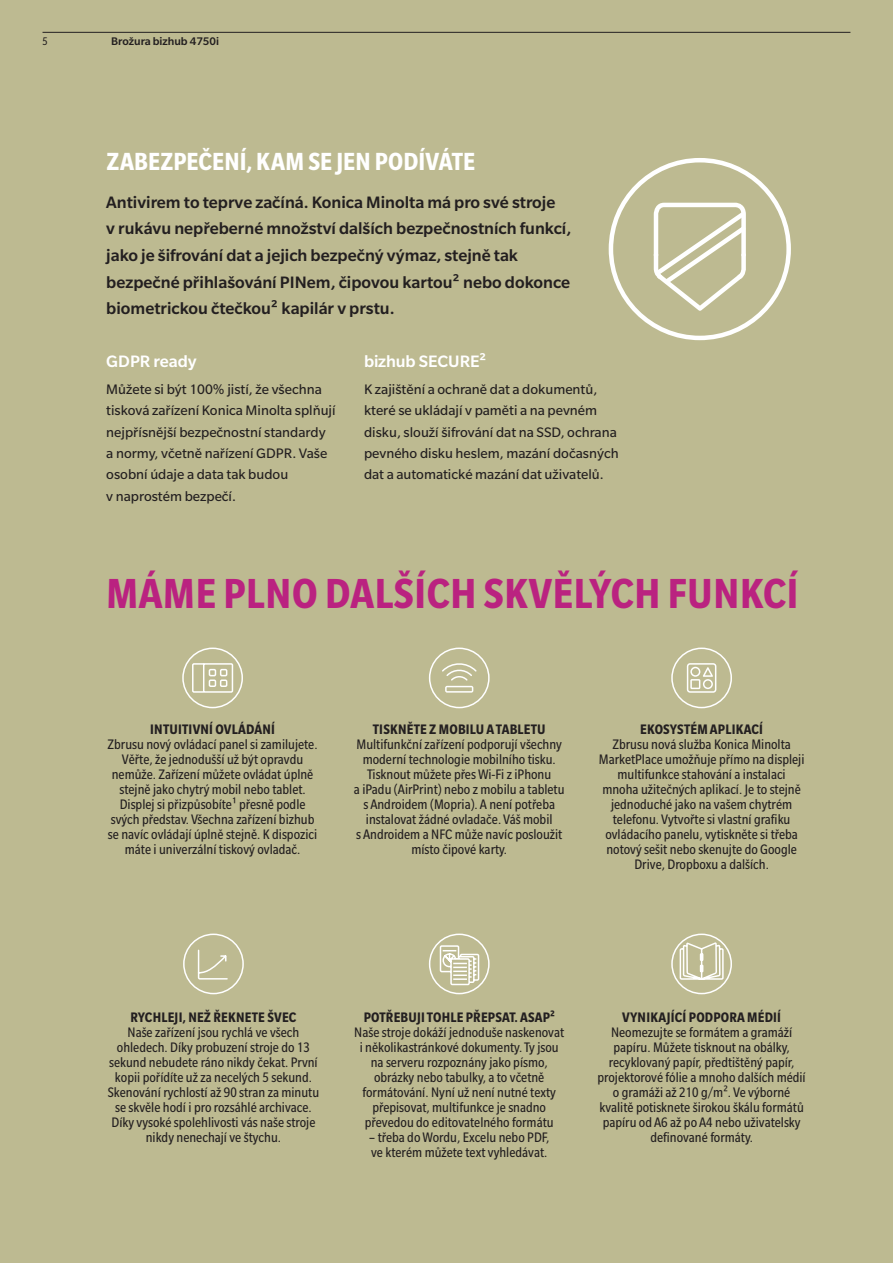
<style>
.page{position:relative;width:893px;height:1263px;background:#bdba91}
.page>*{position:absolute;margin:0;border:0;box-sizing:border-box;transform-origin:0 0}
.Data_Inside_SUBHEAD{font:700 condensed 45.75px "Slate Pro";letter-spacing:.015em;color:#ba2280}
.Brochure_Introhead_B{font:700 condensed 27px "Slate Pro";letter-spacing:.005em;color:#fff}
.Brochure_Intro_Med_1{font:500 18px/26.7px "Slate Pro";color:#231f20}
.Brochure_Copyhead_Me{font:500 18px "Slate Pro";letter-spacing:-.005em;color:#fff}
.Data_Inside_Text_cen{font:condensed 15px/15px "Slate Pro";color:#231f20;text-align:center}
.Brochure_Copy_Reg_10{font:15px/21.3px "Slate Pro";color:#231f20}
.Data_Inside_Text_cen-2{font:700 condensed 15px "Slate Pro";letter-spacing:.015em;color:#231f20}
.t1{font:500 12px "Slate Pro";color:#231f20}
.t2{font:condensed 12px "Slate Pro";color:#231f20}
</style>
<div class="page">
<div style="left:609px;top:158px;width:182px;height:182px;border:4px solid #fff;border-radius:50%"></div>
<svg style="left:654px;top:203px;width:92px;height:108px"></svg>
<div style="left:183px;top:933px;width:61px;height:61px;border:2px solid #fff;border-radius:50%"></div>
<svg style="left:197px;top:949px;width:31px;height:31px"></svg>
<div style="left:429px;top:647px;width:61px;height:61px;border:2px solid #fff;border-radius:50%"></div>
<svg style="left:442px;top:663px;width:35px;height:30px"></svg>
<svg style="left:182px;top:647px;width:61px;height:62px"></svg>
<svg style="left:671px;top:647px;width:61px;height:348px"></svg>
<svg style="left:428px;top:933px;width:62px;height:62px"></svg>
<hr style="left:43px;top:32px;width:807px;height:1px;background:#231f20">
<p class="t2" style="left:43px;top:35px;width:7px">5</p>
<p class="t1" style="left:111px;top:35px;width:109px">Brožura bizhub 4750i</p>
<p class="Brochure_Introhead_B" style="left:106px;top:148px;width:370px">ZABEZPEČENÍ, KAM SE JEN PODÍVÁTE</p>
<p class="Brochure_Intro_Med_1" style="left:106px;top:188px;width:467px">Antivirem to teprve začíná. Konica Minolta má pro své stroje<br>v rukávu nepřeberné množství dalších bezpečnostních funkcí, jako je šifrování dat a jejich bezpečný výmaz, stejně tak bezpečné přihlašování PINem, čipovou kartou² nebo dokonce biometrickou čtečkou² kapilár v prstu.</p>
<p class="Brochure_Copyhead_Me" style="left:106px;top:352px;width:92px">GDPR ready</p>
<p class="Brochure_Copy_Reg_10" style="left:106px;top:379px;width:231px">Můžete si být 100% jistí, že všechna tisková zařízení Konica Minolta splňují nejpřísnější bezpečnostní standardy a normy, včetně nařízení GDPR. Vaše osobní údaje a data tak budou<br>v naprostém bezpečí.</p>
<p class="Brochure_Copyhead_Me" style="left:364px;top:352px;width:124px">bizhub SECURE²</p>
<p class="Brochure_Copy_Reg_10" style="left:364px;top:379px;width:256px">K zajištění a ochraně dat a dokumentů, které se ukládají v paměti a na pevném disku, slouží šifrování dat na SSD, ochrana pevného disku heslem, mazání dočasných dat a automatické mazání dat uživatelů.</p>
<p class="Data_Inside_SUBHEAD" style="left:107px;top:569px;width:693px">MÁME PLNO DALŠÍCH SKVĚLÝCH FUNKCÍ</p>
<p class="Data_Inside_Text_cen-2" style="left:150px;top:721px;width:126px">INTUITIVNÍ OVLÁDÁNÍ</p>
<p class="Data_Inside_Text_cen" style="left:108px;top:737px;width:211px">Zbrusu nový ovládací panel si zamilujete.<br>Věřte, že jednodušší už být opravdu nemůže. Zařízení můžete ovládat úplně stejně jako chytrý mobil nebo tablet.<br>Displej si přizpůsobíte¹ přesně podle svých představ. Všechna zařízení bizhub se navíc ovládají úplně stejně. K dispozici máte i univerzální tiskový ovladač.</p>
<p class="Data_Inside_Text_cen-2" style="left:373px;top:721px;width:174px">TISKNĚTE Z MOBILU A TABLETU</p>
<p class="Data_Inside_Text_cen" style="left:354px;top:737px;width:212px">Multifunkční zařízení podporují všechny moderní technologie mobilního tisku.<br>Tisknout můžete přes Wi-Fi z iPhonu<br>a iPadu (AirPrint) nebo z mobilu a tabletu s Androidem (Mopria). A není potřeba instalovat žádné ovladače. Váš mobil<br>s Androidem a NFC může navíc posloužit místo čipové karty.</p>
<p class="Data_Inside_Text_cen-2" style="left:640px;top:721px;width:124px">EKOSYSTÉM APLIKACÍ</p>
<p class="Data_Inside_Text_cen" style="left:599px;top:737px;width:207px">Zbrusu nová služba Konica Minolta MarketPlace umožňuje přímo na displeji multifunkce stahování a instalaci mnoha užitečných aplikací. Je to stejně jednoduché jako na vašem chytrém telefonu. Vytvořte si vlastní grafiku ovládacího panelu, vytiskněte si třeba notový sešit nebo skenujte do Google Drive, Dropboxu a dalších.</p>
<p class="Data_Inside_Text_cen-2" style="left:130px;top:1009px;width:167px">RYCHLEJI, NEŽ ŘEKNETE ŠVEC</p>
<p class="Data_Inside_Text_cen" style="left:108px;top:1024px;width:213px">Naše zařízení jsou rychlá ve všech ohledech. Díky probuzení stroje do 13 sekund nebudete ráno nikdy čekat. První kopii pořídíte už za necelých 5 sekund.<br>Skenování rychlostí až 90 stran za minutu se skvěle hodí i pro rozsáhlé archivace.<br>Díky vysoké spolehlivosti vás naše stroje nikdy nenechají ve štychu.</p>
<p class="Data_Inside_Text_cen-2" style="left:364px;top:1009px;width:193px">POTŘEBUJI TOHLE PŘEPSAT. ASAP²</p>
<p class="Data_Inside_Text_cen" style="left:354px;top:1024px;width:211px">Naše stroje dokáží jednoduše naskenovat i několikastránkové dokumenty. Ty jsou na serveru rozpoznány jako písmo, obrázky nebo tabulky, a to včetně formátování. Nyní už není nutné texty přepisovat, multifunkce je snadno převedou do editovatelného formátu</p>
<p class="Data_Inside_Text_cen" style="left:369px;top:1129px;width:181px;text-align:left">– třeba do Wordu, Excelu nebo PDF, ve kterém můžete text vyhledávat.</p>
<p class="Data_Inside_Text_cen-2" style="left:622px;top:1009px;width:160px">VYNIKAJÍCÍ PODPORA MÉDIÍ</p>
<p class="Data_Inside_Text_cen" style="left:597px;top:1024px;width:210px">Neomezujte se formátem a gramáží papíru. Můžete tisknout na obálky, recyklovaný papír, předtištěný papír, projektorové fólie a mnoho dalších médií o gramáži až 210 g/m². Ve výborné kvalitě potisknete širokou škálu formátů papíru od A6 až po A4 nebo uživatelsky definované formáty.</p>
</div>
